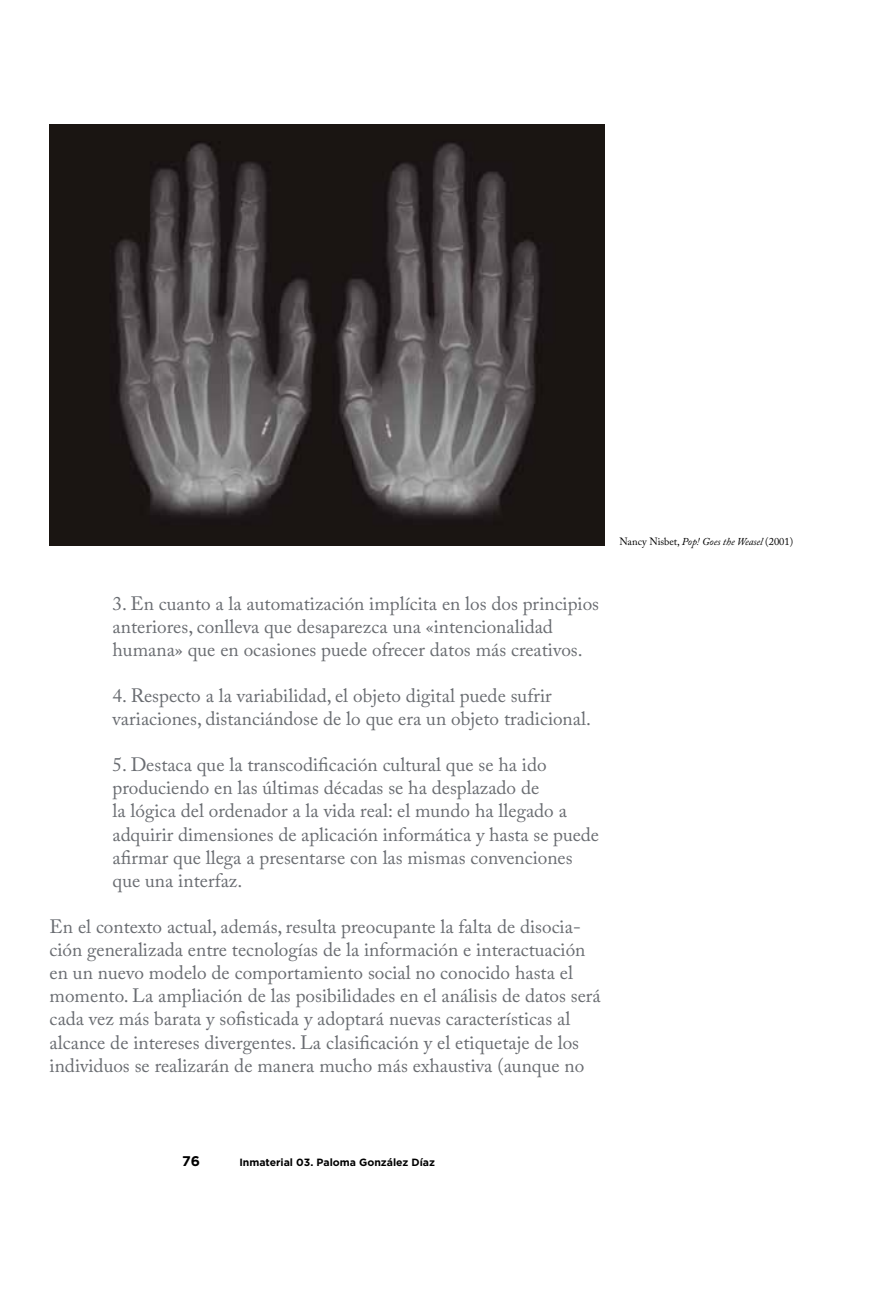
<style>
.page{position:relative;width:893px;height:1290px;background:#fff}
.page>*{position:absolute;margin:0;border:0;box-sizing:border-box;transform-origin:0 0}
.t1{font:19.25px/23.1px "Adobe Caslon Pro";color:#696c71}
.t2{font:700 14px "Gotham";color:#000}
.t3{font:10.5px "Adobe Caslon Pro";color:#000}
.t4{font:700 10.5px "Gotham";color:#000}
.s1{font-style:italic}
</style>
<div class="page">
<img style="left:50px;top:124px;width:554px;height:422px">
<p class="t3" style="left:619px;top:535px;width:175px">Nancy Nisbet, <span class="s1">Pop! Goes the Weasel</span> (2001)</p>
<p class="t1" style="left:113px;top:591px;width:488px">3. En cuanto a la automatización implícita en los dos principios anteriores, conlleva que desaparezca una «intencionalidad humana» que en ocasiones puede ofrecer datos más creativos.</p>
<p class="t1" style="left:113px;top:684px;width:480px">4. Respecto a la variabilidad, el objeto digital puede sufrir variaciones, distanciándose de lo que era un objeto tradicional.</p>
<p class="t1" style="left:113px;top:753px;width:488px">5. Destaca que la transcodificación cultural que se ha ido produciendo en las últimas décadas se ha desplazado de<br>la lógica del ordenador a la vida real: el mundo ha llegado a adquirir dimensiones de aplicación informática y hasta se puede afirmar que llega a presentarse con las mismas convenciones que una interfaz.</p>
<p class="t1" style="left:50px;top:915px;width:553px">En el contexto actual, además, resulta preocupante la falta de disocia&shy;ción generalizada entre tecnologías de la información e interactuación en un nuevo modelo de comportamiento social no conocido hasta el momento. La ampliación de las posibilidades en el análisis de datos será cada vez más barata y sofisticada y adoptará nuevas características al alcance de intereses divergentes. La clasificación y el etiquetaje de los individuos se realizarán de manera mucho más exhaustiva (aunque no</p>
<p class="t2" style="left:182px;top:1152px;width:19px">76</p>
<p class="t4" style="left:239px;top:1155px;width:197px">Inmaterial 03. Paloma González Díaz</p>
</div>
